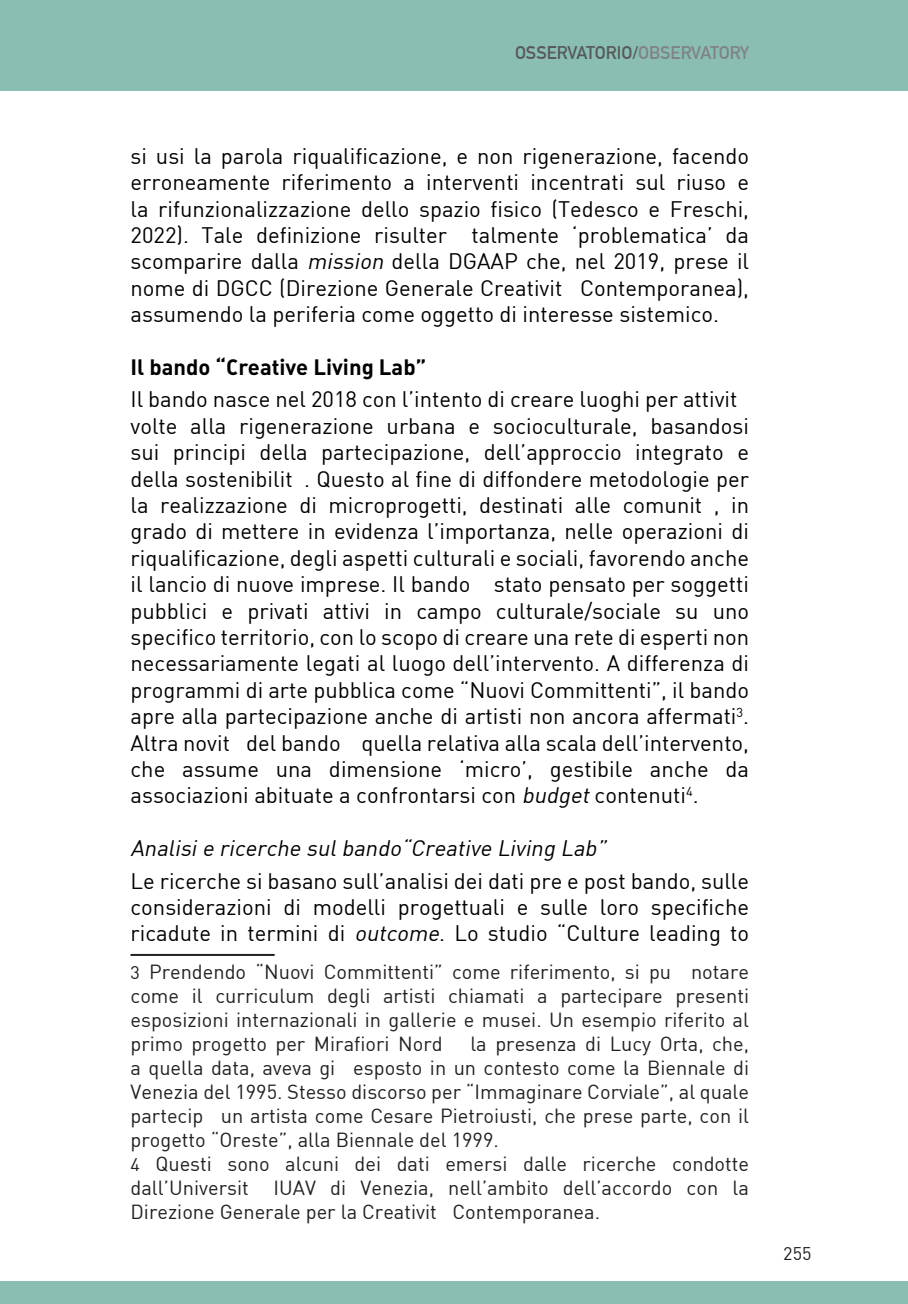
<style>
.page{position:relative;width:908px;height:1304px;background:#fff}
.page>*{position:absolute;margin:0;border:0;box-sizing:border-box;transform-origin:0 0}
.t1{font:22px/26.4px "DIN";color:#000;text-align:justify}
.t2{font:italic 22px "DIN";color:#000}
.t3{font:22px "DIN Bold Alternate";color:#000}
.t4{font:20px/24px "DIN";color:#231f20}
.t5{font:700 18px "DIN Alternate";color:#57585a}
.t6{font:18px "DIN";color:#231f20}
.s1{color:#808285}
.s2{font-style:italic}
.s3{font-size:18px}
</style>
<div class="page">
<div style="left:0;top:0;width:907px;height:90px;background:#8abeb2"></div>
<div style="left:0;top:1281px;width:907px;height:23px;background:#8abeb2"></div>
<hr style="left:130px;top:954px;width:144px;height:2px;background:#231f20">
<p class="t5" style="left:514px;top:39px;width:235px">OSSERVATORIO/<span class="s1">OBSERVATORY</span></p>
<p class="t1" style="left:130px;top:142px;width:620px">si usi la parola riqualificazione, e non rigenerazione, facendo erroneamente riferimento a interventi incentrati sul riuso e la rifunzionalizzazione dello spazio fisico (Tedesco e Freschi, 2022). Tale definizione risulterà talmente ‘problematica’ da scomparire dalla <span class="s2">mission</span> della DGAAP che, nel 2019, prese il nome di DGCC (Direzione Generale Creatività Contemporanea), assumendo la periferia come oggetto di interesse sistemico.</p>
<p class="t3" style="left:130px;top:353px;width:297px">Il bando “Creative Living Lab”</p>
<p class="t1" style="left:130px;top:386px;width:620px">Il bando nasce nel 2018 con l’intento di creare luoghi per attività volte alla rigenerazione urbana e socioculturale, basandosi sui principi della partecipazione, dell’approccio integrato e della sostenibilità. Questo al fine di diffondere metodologie per la realizzazione di microprogetti, destinati alle comunità, in grado di mettere in evidenza l’importanza, nelle operazioni di riqualificazione, degli aspetti culturali e sociali, favorendo anche il lancio di nuove imprese. Il bando è stato pensato per soggetti pubblici e privati attivi in campo culturale/sociale su uno specifico territorio, con lo scopo di creare una rete di esperti non necessariamente legati al luogo dell’intervento. A differenza di programmi di arte pubblica come “Nuovi Committenti”, il bando apre alla partecipazione anche di artisti non ancora affermati<sup>3</sup>.<br>Altra novità del bando è quella relativa alla scala dell’intervento, che assume una dimensione ‘micro’, gestibile anche da associazioni abituate a confrontarsi con <span class="s2">budget</span>contenuti<sup>4</sup>.</p>
<p class="t2" style="left:130px;top:834px;width:481px">Analisie ricerche sulbando“Creative Living Lab”</p>
<p class="t1" style="left:130px;top:867px;width:620px">Le ricerche si basano sull’analisi dei dati pre e post bando, sulle considerazioni di modelli progettuali e sulle loro specifiche ricadute in termini di <span class="s2">outcome</span>. Lo studio “Culture leading to</p>
<p class="t4" style="left:130px;top:959px;width:620px"><span class="s3">3</span> Prendendo “Nuovi Committenti” come riferimento, si può notare come il curriculum degli artisti chiamati a partecipare presenti esposizioni internazionali in gallerie e musei. Un esempio riferito al primo progetto per Mirafiori Nord è la presenza di Lucy Orta, che, a quella data, aveva già esposto in un contesto come la Biennale di Venezia del 1995. Stesso discorso per “Immaginare Corviale”, al quale partecipò un artista come Cesare Pietroiusti, che prese parte, con il progetto “Oreste”, alla Biennale del 1999.<br><span class="s3">4</span> Questi sono alcuni dei dati emersi dalle ricerche condotte dall’Università IUAV di Venezia, nell’ambito dell’accordo con la Direzione Generale per la Creatività Contemporanea.</p>
<p class="t6" style="left:783px;top:1242px;width:30px">255</p>
</div>
